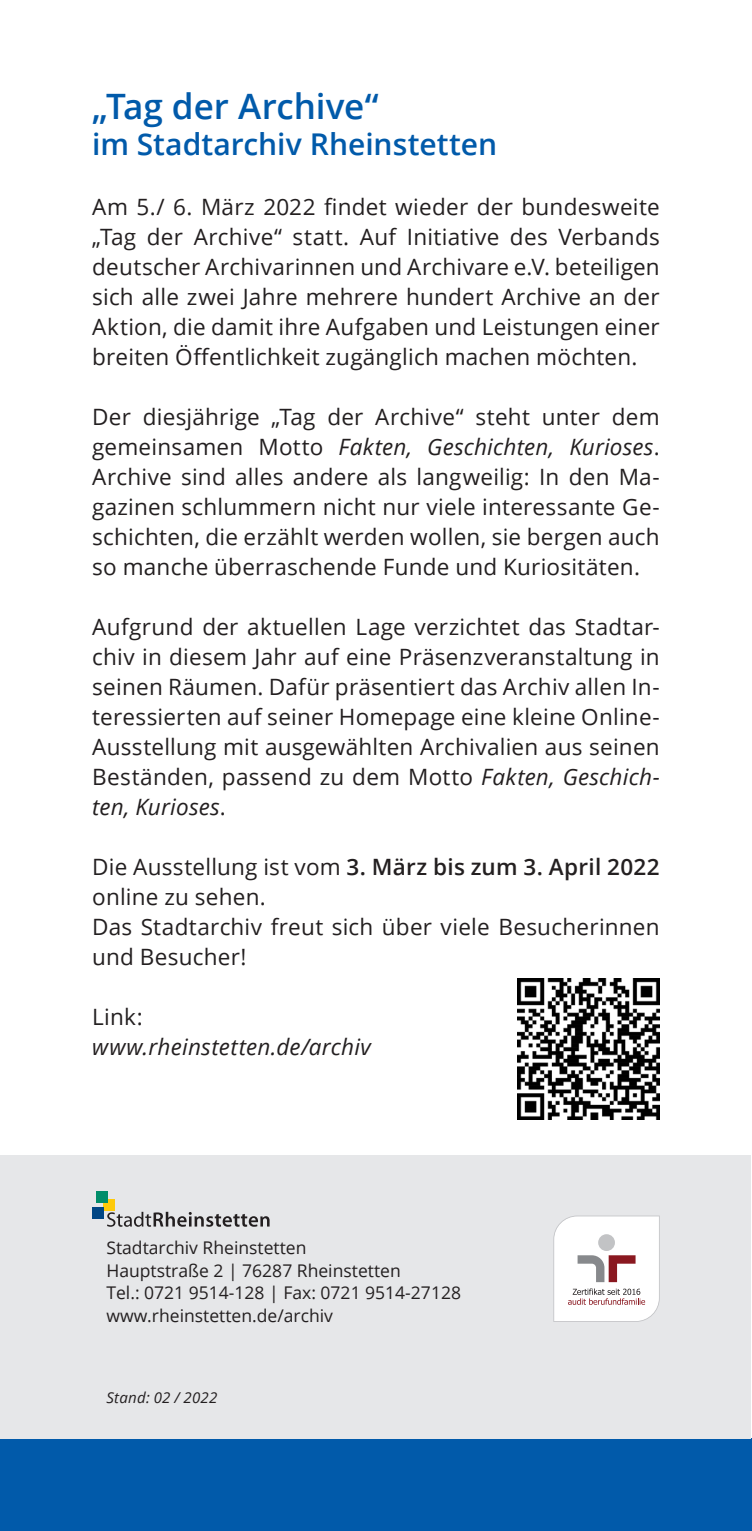
<style>
.page{position:relative;width:752px;height:1531px;background:#fff}
.page>*{position:absolute;margin:0;border:0;box-sizing:border-box;transform-origin:0 0}
.t1{font:600 35px "Open Sans";letter-spacing:-.005em;color:#015aaa}
.t2{font:600 30px "Open Sans";color:#015aaa}
.t3{font:22.5px/30px "Open Sans";letter-spacing:.01em;color:#231f20;text-align:justify}
.t4{font:italic 22.5px "Open Sans";letter-spacing:.01em;color:#231f20}
.t5{font:17.5px/22.5px "Open Sans";color:#231f20}
.t6{font:italic 15px "Open Sans";letter-spacing:.02em;color:#231f20}
.s1{font-style:italic}
.s2{font-weight:600}
</style>
<div class="page">
<div style="left:0;top:1439px;width:751px;height:92px;background:#015aaa"></div>
<div style="left:0;top:1155px;width:750px;height:284px;background:#e6e7e9"></div>
<div style="left:103px;top:1199px;width:11px;height:11px;background:#feca0a"></div>
<div style="left:92px;top:1207px;width:12px;height:12px;background:#004684"></div>
<div style="left:96px;top:1191px;width:12px;height:11px;background:#008d6a"></div>
<svg style="left:107px;top:1212px;width:162px;height:15px"></svg>
<svg style="left:553px;top:1215px;width:106px;height:107px;background:#f0eaeb"></svg>
<img style="left:517px;top:978px;width:142px;height:142px">
<h1 class="t1" style="left:92px;top:82px;width:288px">„Tag der Archive“</h1>
<h2 class="t2" style="left:92px;top:123px;width:406px">im Stadtarchiv Rheinstetten</h2>
<p class="t3" style="left:92px;top:191px;width:568px">Am 5./ 6. März 2022 findet wieder der bundesweite „Tag der Archive“ statt. Auf Initiative des Verbands deutscher Archivarinnen und Archivare e.V. beteiligen sich alle zwei Jahre mehrere hundert Archive an der Aktion, die damit ihre Aufgaben und Leistungen einer breiten Öffentlichkeit zugänglich machen möchten.</p>
<p class="t3" style="left:92px;top:401px;width:568px">Der diesjährige „Tag der Archive“ steht unter dem gemeinsamen Motto <span class="s1">Fakten, Geschichten, Kurioses</span>.<br>Archive sind alles andere als langweilig: In den Ma&shy;gazinen schlummern nicht nur viele interessante Ge&shy;schichten, die erzählt werden wollen, sie bergen auch so manche überraschende Funde und Kuriositäten.</p>
<p class="t3" style="left:92px;top:611px;width:568px">Aufgrund der aktuellen Lage verzichtet das Stadtar&shy;chiv in diesem Jahr auf eine Präsenzveranstaltung in seinen Räumen. Dafür präsentiert das Archiv allen In&shy;teressierten auf seiner Homepage eine kleine Online-Ausstellung mit ausgewählten Archivalien aus seinen Beständen, passend zu dem Motto <span class="s1">Fakten, Geschich&shy;ten, Kurioses</span>.</p>
<p class="t3" style="left:92px;top:851px;width:568px;text-align:left">Die Ausstellung ist vom <span class="s2">3. März bis zum 3. April 2022 </span>online zu sehen.<br>Das Stadtarchiv freut sich über viele Besucherinnen und Besucher!</p>
<p class="t3" style="left:92px;top:1001px;width:52px">Link:</p>
<p class="t4" style="left:92px;top:1031px;width:280px">www.rheinstetten.de/archiv</p>
<p class="t5" style="left:106px;top:1236px;width:356px">Stadtarchiv Rheinstetten<br>Hauptstraße 2 | 76287 Rheinstetten<br>Tel.: 0721 9514-128 | Fax: 0721 9514-27128 www.rheinstetten.de/archiv</p>
<p class="t6" style="left:106px;top:1387px;width:112px">Stand: 02 / 2022</p>
</div>
